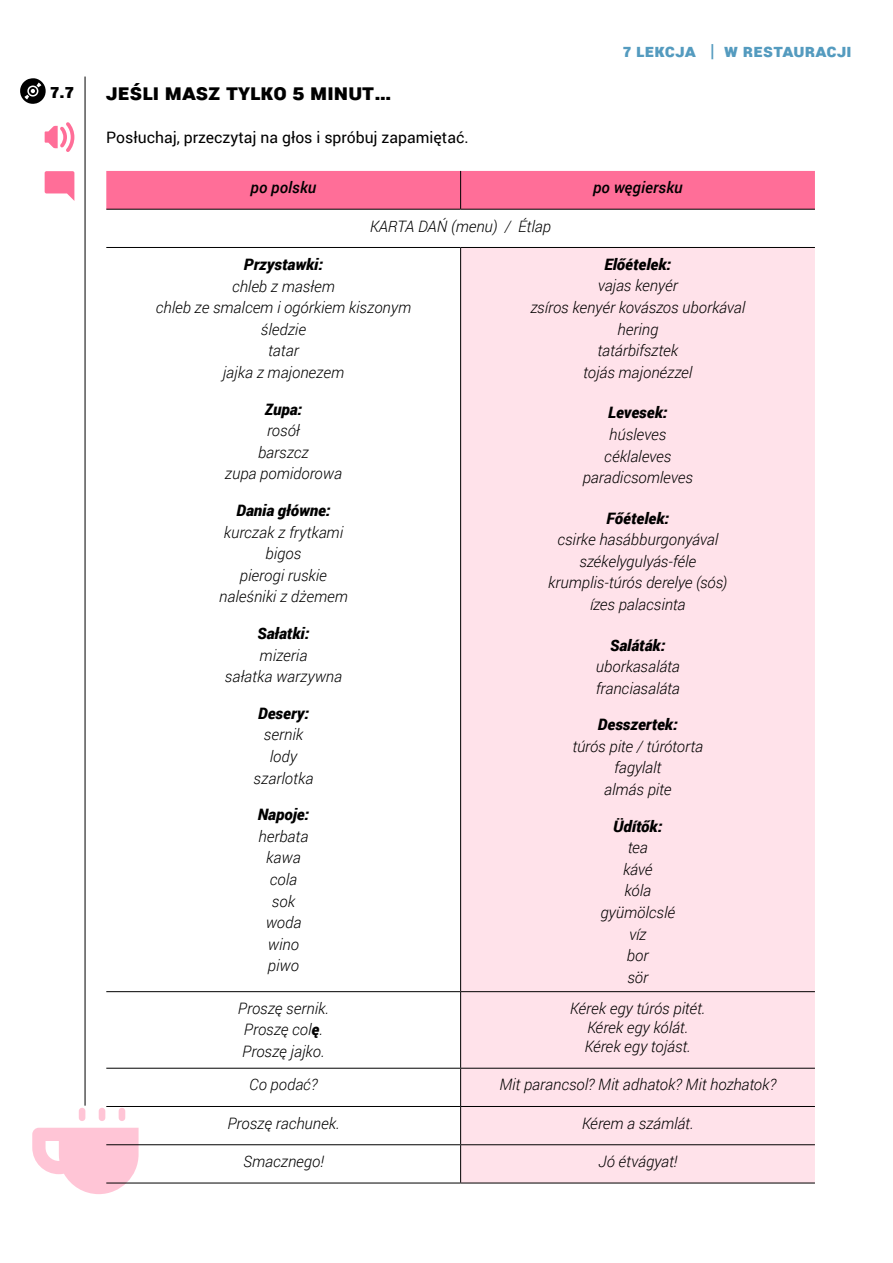
<style>
.page{position:relative;width:893px;height:1263px;background:#fff}
.page>*{position:absolute;margin:0;border:0;box-sizing:border-box;transform-origin:0 0}
.t1{font:900 22.5px "Roboto";color:#000}
.t2{font:900 19.5px "Roboto";color:#000}
.t3{font:900 18px "Roboto";letter-spacing:.01em;color:#549bbf}
.t4{font:italic 300 15.75px/21.6px "Roboto";color:#000;text-align:center}
.t5{font:italic 900 15.75px "Roboto";color:#000}
.t6{font:15.75px "Roboto";color:#000}
.t7{font:italic 500 15.75px "Roboto";letter-spacing:.005em;color:#000}
.s1{font-weight:900}
</style>
<div class="page">
<svg style="left:32px;top:1108px;width:107px;height:86px"></svg>
<hr style="left:85px;top:77px;width:1px;height:1029px;background:#000">
<div style="left:106px;top:171px;width:709px;height:38px;background:#ff6e98"></div>
<div style="left:461px;top:248px;width:354px;height:935px;background:#ffe2ea"></div>
<hr style="left:106px;top:209px;width:355px;height:1px;background:#000">
<hr style="left:460px;top:171px;width:1px;height:38px;background:#000">
<hr style="left:460px;top:248px;width:1px;height:743px;background:#000">
<hr style="left:460px;top:992px;width:1px;height:76px;background:#000">
<hr style="left:460px;top:1068px;width:1px;height:38px;background:#000">
<hr style="left:460px;top:1107px;width:1px;height:37px;background:#000">
<hr style="left:460px;top:1145px;width:1px;height:38px;background:#000">
<hr style="left:461px;top:209px;width:354px;height:1px;background:#000">
<hr style="left:461px;top:247px;width:354px;height:1px;background:#000">
<hr style="left:461px;top:991px;width:354px;height:1px;background:#000">
<hr style="left:461px;top:1068px;width:354px;height:1px;background:#000">
<hr style="left:461px;top:1106px;width:354px;height:1px;background:#000">
<hr style="left:461px;top:1144px;width:354px;height:1px;background:#000">
<hr style="left:461px;top:1183px;width:354px;height:1px;background:#000">
<hr style="left:106px;top:247px;width:355px;height:1px;background:#000">
<hr style="left:106px;top:991px;width:355px;height:1px;background:#000">
<hr style="left:106px;top:1068px;width:355px;height:1px;background:#000">
<hr style="left:106px;top:1106px;width:355px;height:1px;background:#000">
<hr style="left:106px;top:1144px;width:355px;height:1px;background:#000">
<hr style="left:106px;top:1183px;width:355px;height:1px;background:#000">
<svg style="left:45px;top:171px;width:29px;height:30px"></svg>
<svg style="left:45px;top:122px;width:29px;height:30px"></svg>
<svg style="left:20px;top:78px;width:26px;height:26px"></svg>
<p class="t2" style="left:50px;top:77px;width:25px">7.7</p>
<p class="t3" style="left:623px;top:38px;width:230px">7 LEKCJA | W restauracj i</p>
<h1 class="t1" style="left:106px;top:76px;width:287px">Jeśli masz tylko 5 minut…</h1>
<p class="t6" style="left:106px;top:127px;width:364px">Posłuchaj, przeczytaj na głos i spróbuj zapamiętać.</p>
<p class="t7" style="left:251px;top:177px;width:67px">po polsku</p>
<p class="t7" style="left:593px;top:177px;width:91px">po węgiersku</p>
<p class="t4" style="left:370px;top:215px;width:183px">KARTA DAŃ (menu) / Étlap</p>
<p class="t5" style="left:244px;top:253px;width:81px">Przystawki:</p>
<p class="t4" style="left:156px;top:275px;width:257px">chleb z masłem<br>chleb ze smalcem i ogórkiem kiszonym śledzie<br>tatar<br>jajka z majonezem</p>
<p class="t5" style="left:265px;top:398px;width:39px">Zupa:</p>
<p class="t4" style="left:225px;top:419px;width:119px">rosół<br>barszcz<br>zupa pomidorowa</p>
<p class="t5" style="left:236px;top:499px;width:96px">Dania główne:</p>
<p class="t4" style="left:219px;top:521px;width:130px">kurczak z frytkami bigos<br>pierogi ruskie naleśniki z dżemem</p>
<p class="t5" style="left:258px;top:622px;width:53px">Sałatki:</p>
<p class="t4" style="left:225px;top:644px;width:119px">mizeria<br>sałatka warzywna</p>
<p class="t5" style="left:258px;top:702px;width:52px">Desery:</p>
<p class="t4" style="left:254px;top:723px;width:61px">sernik lody szarlotka</p>
<p class="t5" style="left:258px;top:803px;width:53px">Napoje:</p>
<p class="t4" style="left:258px;top:825px;width:52px">herbata kawa cola sok woda wino piwo</p>
<p class="t5" style="left:604px;top:253px;width:68px">Előételek:</p>
<p class="t4" style="left:530px;top:274px;width:216px">vajas kenyér<br>zsíros kenyér kovászos uborkával hering<br>tatárbifsztek<br>tojás majonézzel</p>
<p class="t5" style="left:608px;top:402px;width:61px">Levesek:</p>
<p class="t4" style="left:583px;top:423px;width:112px">húsleves céklaleves paradicsomleves</p>
<p class="t5" style="left:606px;top:507px;width:64px">Főételek:</p>
<p class="t4" style="left:548px;top:528px;width:181px">csirke hasábburgonyával székelygulyás-féle krumplis-túrós derelye (sós) ízes palacsinta</p>
<p class="t5" style="left:610px;top:634px;width:57px">Saláták:</p>
<p class="t4" style="left:596px;top:655px;width:85px;text-align:left">uborkasaláta franciasaláta</p>
<p class="t5" style="left:598px;top:713px;width:81px">Desszertek:</p>
<p class="t4" style="left:572px;top:735px;width:132px">túrós pite / túrótorta fagylalt<br>almás pite</p>
<p class="t5" style="left:613px;top:815px;width:51px">Üdítők:</p>
<p class="t4" style="left:600px;top:836px;width:76px">tea<br>kávé<br>kóla gyümölcslé víz<br>bor<br>sör</p>
<p class="t4" style="left:238px;top:997px;width:93px;text-align:left">Proszę sernik.<br>Proszę col<span class="s1">ę</span>.<br>Proszę jajko.</p>
<p class="t4" style="left:570px;top:998px;width:137px;line-height:18.9px">Kérek egy túrós pitét.<br>Kérek egy kólát.<br>Kérek egy tojást.</p>
<p class="t4" style="left:249px;top:1073px;width:70px">Co podać?</p>
<p class="t4" style="left:499px;top:1073px;width:278px">Mit parancsol? Mit adhatok? Mit hozhatok?</p>
<p class="t4" style="left:227px;top:1112px;width:114px">Proszę rachunek.</p>
<p class="t4" style="left:582px;top:1112px;width:113px">Kérem a számlát.</p>
<p class="t4" style="left:243px;top:1150px;width:82px">Smacznego!</p>
<p class="t4" style="left:598px;top:1150px;width:80px">Jó étvágyat!</p>
</div>
